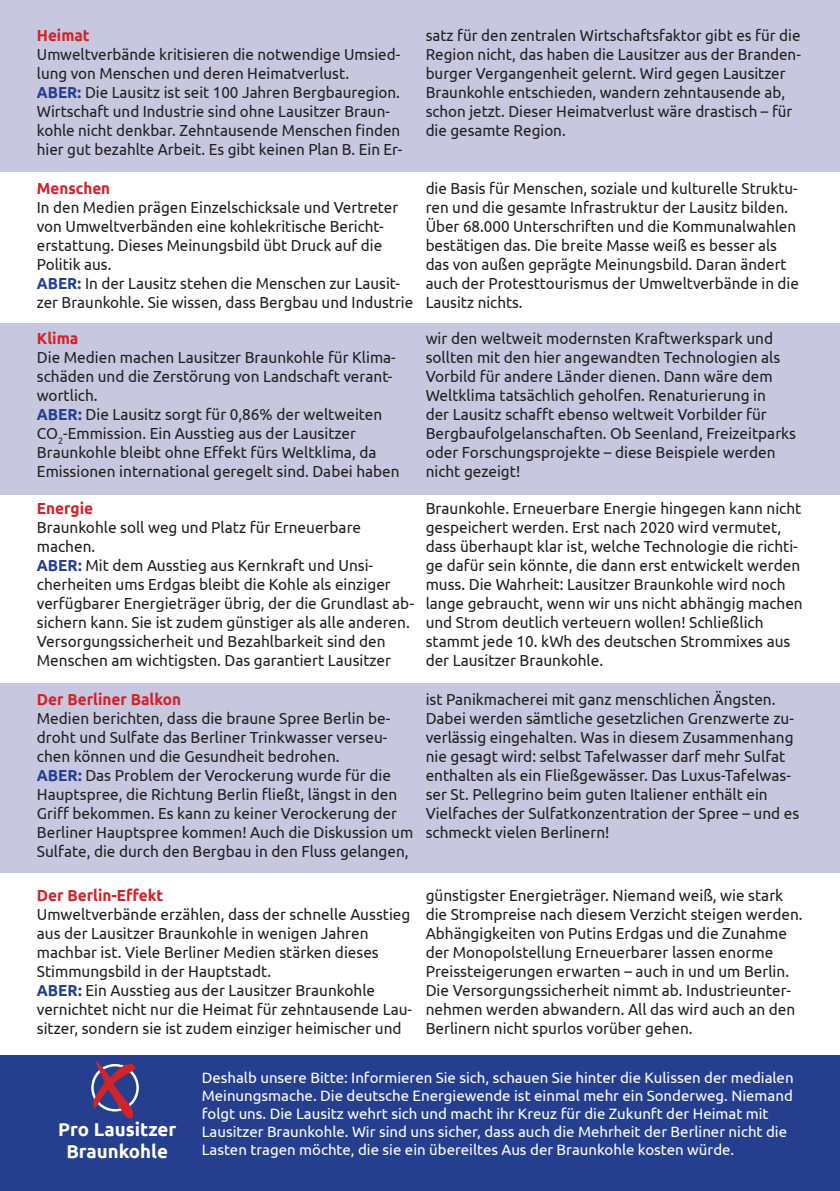
<style>
.page{position:relative;width:840px;height:1191px;background:#fff}
.page>*{position:absolute;margin:0;border:0;box-sizing:border-box;transform-origin:0 0}
.t1{font:700 18.6px/22.4px "Ubuntu";color:#fff;text-align:center}
.t2{font:16px/19px "Ubuntu";color:#231f20;scale:.96 1}
.t3{font:16px/19px "Ubuntu";color:#231f20;scale:.95 1}
.t4{font:700 16px "Ubuntu";color:#d1232a;scale:.96 1}
.t5{font:700 16px "Ubuntu";color:#d1232a;scale:.95 1}
.t6{font:15px/18px "Ubuntu";color:#fff}
.s1{font-weight:700;color:#253f8e}
</style>
<div class="page">
<div style="left:0;top:683px;width:839px;height:190px;background:#c7c7e0"></div>
<div style="left:0;top:1055px;width:839px;height:136px;background:#253f8e"></div>
<div style="left:0;top:323px;width:839px;height:171px;background:#c7c7e0"></div>
<div style="left:0;top:0;width:839px;height:171px;background:#c7c7e0"></div>
<div style="left:91px;top:1064px;width:48px;height:47px;border:2px solid #fff;border-radius:50%"></div>
<svg style="left:93px;top:1061px;width:42px;height:57px"></svg>
<p class="t5" style="left:37px;top:25px;width:57px">Heimat</p>
<p class="t3" style="left:37px;top:44px;width:384px">Umweltverbände kritisieren die notwendige Umsied&shy;lung von Menschen und deren Heimatverlust.</p>
<p class="t3" style="left:37px;top:82px;width:386px"><span class="s1">ABER:</span> Die Lausitz ist seit 100 Jahren Bergbauregion.<br>Wirtschaft und Industrie sind ohne Lausitzer Braun&shy;kohle nicht denkbar. Zehntausende Menschen finden hier gut bezahlte Arbeit. Es gibt keinen Plan B. Ein Er-</p>
<p class="t5" style="left:37px;top:178px;width:79px">Menschen</p>
<p class="t3" style="left:37px;top:197px;width:381px">In den Medien prägen Einzelschicksale und Vertreter von Umweltverbänden eine kohlekritische Bericht&shy;erstattung. Dieses Meinungsbild übt Druck auf die Politik aus.</p>
<p class="t3" style="left:37px;top:273px;width:397px"><span class="s1">ABER:</span> In der Lausitz stehen die Menschen zur Lausit&shy;zer Braunkohle. Sie wissen, dass Bergbau und Industrie</p>
<p class="t4" style="left:37px;top:328px;width:45px">Klima</p>
<p class="t2" style="left:37px;top:347px;width:375px">Die Medien machen Lausitzer Braunkohle für Klima&shy;schäden und die Zerstörung von Landschaft verant&shy;wortlich.</p>
<p class="t2" style="left:37px;top:404px;width:379px"><span class="s1">ABER:</span> Die Lausitz sorgt für 0,86% der weltweiten CO<sub>2</sub>-Emmission. Ein Ausstieg aus der Lausitzer Braunkohle bleibt ohne Effekt fürs Weltklima, da Emissionen international geregelt sind. Dabei haben</p>
<p class="t4" style="left:37px;top:499px;width:60px">Energie</p>
<p class="t2" style="left:37px;top:517px;width:339px">Braunkohle soll weg und Platz für Erneuerbare machen.</p>
<p class="t2" style="left:37px;top:555px;width:394px"><span class="s1">ABER:</span> Mit dem Ausstieg aus Kernkraft und Unsi&shy;cherheiten ums Erdgas bleibt die Kohle als einziger verfügbarer Energieträger übrig, der die Grundlast ab&shy;sichern kann. Sie ist zudem günstiger als alle anderen.<br>Versorgungssicherheit und Bezahlbarkeit sind den Menschen am wichtigsten. Das garantiert Lausitzer</p>
<p class="t4" style="left:37px;top:690px;width:152px">Der Berliner Balkon</p>
<p class="t2" style="left:37px;top:708px;width:369px">Medien berichten, dass die braune Spree Berlin be&shy;droht und Sulfate das Berliner Trinkwasser verseu&shy;chen können und die Gesundheit bedrohen.</p>
<p class="t2" style="left:37px;top:765px;width:393px"><span class="s1">ABER:</span> Das Problem der Verockerung wurde für die Hauptspree, die Richtung Berlin fließt, längst in den Griff bekommen. Es kann zu keiner Verockerung der Berliner Hauptspree kommen! Auch die Diskussion um Sulfate, die durch den Bergbau in den Fluss gelangen,</p>
<p class="t4" style="left:37px;top:886px;width:133px">Der Berlin-Effekt</p>
<p class="t2" style="left:37px;top:904px;width:390px">Umweltverbände erzählen, dass der schnelle Ausstieg aus der Lausitzer Braunkohle in wenigen Jahren machbar ist. Viele Berliner Medien stärken dieses Stimmungsbild in der Hauptstadt.</p>
<p class="t2" style="left:37px;top:980px;width:392px"><span class="s1">ABER:</span> Ein Ausstieg aus der Lausitzer Braunkohle vernichtet nicht nur die Heimat für zehntausende Lau&shy;sitzer, sondern sie ist zudem einziger heimischer und</p>
<p class="t3" style="left:425px;top:25px;width:396px">satz für den zentralen Wirtschaftsfaktor gibt es für die Region nicht, das haben die Lausitzer aus der Branden&shy;burger Vergangenheit gelernt. Wird gegen Lausitzer Braunkohle entschieden, wandern zehntausende ab, schon jetzt. Dieser Heimatverlust wäre drastisch – für die gesamte Region.</p>
<p class="t3" style="left:425px;top:178px;width:394px">die Basis für Menschen, soziale und kulturelle Struktu&shy;ren und die gesamte Infrastruktur der Lausitz bilden.<br>Über 68.000 Unterschriften und die Kommunalwahlen bestätigen das. Die breite Masse weiß es besser als das von außen geprägte Meinungsbild. Daran ändert auch der Protesttourismus der Umweltverbände in die Lausitz nichts.</p>
<p class="t2" style="left:425px;top:328px;width:387px">wir den weltweit modernsten Kraftwerkspark und sollten mit den hier angewandten Technologien als Vorbild für andere Länder dienen. Dann wäre dem Weltklima tatsächlich geholfen. Renaturierung in<br>der Lausitz schafft ebenso weltweit Vorbilder für Bergbaufolgelanschaften. Ob Seenland, Freizeitparks oder Forschungsprojekte – diese Beispiele werden nicht gezeigt!</p>
<p class="t2" style="left:425px;top:498px;width:394px">Braunkohle. Erneuerbare Energie hingegen kann nicht gespeichert werden. Erst nach 2020 wird vermutet, dass überhaupt klar ist, welche Technologie die richti&shy;ge dafür sein könnte, die dann erst entwickelt werden muss. Die Wahrheit: Lausitzer Braunkohle wird noch lange gebraucht, wenn wir uns nicht abhängig machen und Strom deutlich verteuern wollen! Schließlich stammt jede 10. kWh des deutschen Strommixes aus der Lausitzer Braunkohle.</p>
<p class="t2" style="left:425px;top:689px;width:390px">ist Panikmacherei mit ganz menschlichen Ängsten.<br>Dabei werden sämtliche gesetzlichen Grenzwerte zu&shy;verlässig eingehalten. Was in diesem Zusammenhang nie gesagt wird: selbst Tafelwasser darf mehr Sulfat enthalten als ein Fließgewässer. Das Luxus-Tafelwas&shy;ser St. Pellegrino beim guten Italiener enthält ein Vielfaches der Sulfatkonzentration der Spree – und es schmeckt vielen Berlinern!</p>
<p class="t2" style="left:425px;top:885px;width:394px">günstigster Energieträger. Niemand weiß, wie stark die Strompreise nach diesem Verzicht steigen werden.<br>Abhängigkeiten von Putins Erdgas und die Zunahme der Monopolstellung Erneuerbarer lassen enorme Preissteigerungen erwarten – auch in und um Berlin.<br>Die Versorgungssicherheit nimmt ab. Industrieunter&shy;nehmen werden abwandern. All das wird auch an den Berlinern nicht spurlos vorüber gehen.</p>
<p class="t1" style="left:58px;top:1117px;width:119px">Pro Lausitzer<br>Braunkohle</p>
<p class="t6" style="left:202px;top:1068px;width:593px">Deshalb unsere Bitte: Informieren Sie sich, schauen Sie hinter die Kulissen der medialen Meinungsmache. Die deutsche Energiewende ist einmal mehr ein Sonderweg. Niemand folgt uns. Die Lausitz wehrt sich und macht ihr Kreuz für die Zukunft der Heimat mit Lausitzer Braunkohle. Wir sind uns sicher, dass auch die Mehrheit der Berliner nicht die Lasten tragen möchte, die sie ein übereiltes Aus der Braunkohle kosten würde.</p>
</div>
